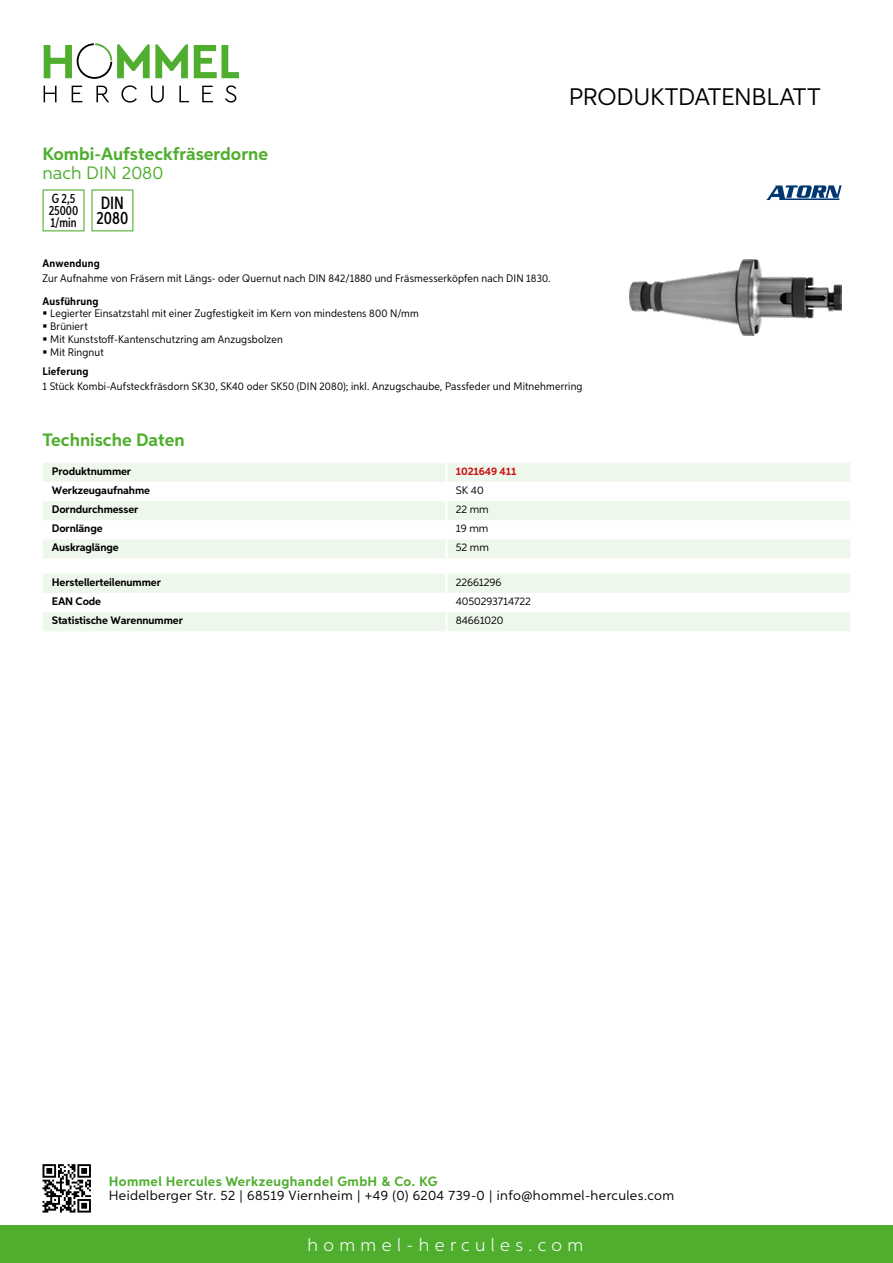
<style>
.page{position:relative;width:893px;height:1263px;background:#fff}
.page>*{position:absolute;margin:0;border:0;box-sizing:border-box;transform-origin:0 0}
.t1{font:24px "Aspira";letter-spacing:-.01em;color:#000}
.t2{font:700 18px "Aspira";color:#50ae2f}
.t3{font:300 18px "Aspira";letter-spacing:.3em;color:#fff}
.t4{font:18px "Aspira";color:#50ae2f}
.t5{font:500 17.85px/14.9px "Aspira XX Nar";color:#000}
.t6{font:13.5px "Aspira";letter-spacing:.03em;color:#000}
.t7{font:700 13.5px "Aspira";letter-spacing:.03em;color:#50ae2f}
.t8{font:500 13.35px/11.9px "Aspira XX Nar";color:#000}
.t9{font:10.95px/12.8px "Aspira Nar";letter-spacing:.015em;color:#000}
.t10{font:700 10.95px "Aspira";letter-spacing:-.01em;color:#000}
.t11{font:10.95px "Aspira";letter-spacing:-.01em;color:#000}
.t12{font:700 10.95px "Aspira Nar";letter-spacing:.02em;color:#000}
.t13{font:700 10.95px "Aspira";letter-spacing:-.01em;color:#cd1013}
</style>
<div class="page">
<div style="left:0;top:1226px;width:893px;height:37px;background:#50ae2f"></div>
<svg style="left:43px;top:1164px;width:48px;height:48px"></svg>
<svg style="left:194px;top:45px;width:45px;height:33px"></svg>
<svg style="left:44px;top:43px;width:144px;height:36px"></svg>
<svg style="left:44px;top:86px;width:13px;height:16px"></svg>
<svg style="left:72px;top:86px;width:10px;height:16px"></svg>
<svg style="left:96px;top:86px;width:13px;height:16px"></svg>
<svg style="left:121px;top:85px;width:16px;height:18px"></svg>
<svg style="left:151px;top:86px;width:13px;height:17px"></svg>
<svg style="left:179px;top:86px;width:10px;height:16px"></svg>
<svg style="left:202px;top:86px;width:11px;height:16px"></svg>
<svg style="left:225px;top:85px;width:11px;height:18px"></svg>
<div style="left:43px;top:463px;width:807px;height:95px;background:#eef7eb"></div>
<svg style="left:43px;top:482px;width:807px;height:57px"></svg>
<hr style="left:445px;top:463px;width:3px;height:19px;background:#fff">
<hr style="left:445px;top:482px;width:3px;height:19px;background:#fff">
<hr style="left:445px;top:501px;width:3px;height:19px;background:#fff">
<hr style="left:445px;top:520px;width:3px;height:19px;background:#fff">
<hr style="left:445px;top:539px;width:3px;height:19px;background:#fff">
<svg style="left:43px;top:574px;width:807px;height:57px"></svg>
<hr style="left:445px;top:612px;width:3px;height:19px;background:#fff">
<svg style="left:43px;top:189px;width:42px;height:42px"></svg>
<svg style="left:91px;top:189px;width:42px;height:42px"></svg>
<img style="left:629px;top:259px;width:213px;height:76px">
<svg style="left:766px;top:185px;width:76px;height:15px"></svg>
<h2 class="t2" style="left:43px;top:142px;width:227px">Kombi-Aufsteckfräserdorne</h2>
<h2 class="t4" style="left:43px;top:162px;width:122px">nach DIN 2080</h2>
<p class="t8" style="left:49px;top:193px;width:31px">G 2,5<br>25000<br>1/min</p>
<h3 class="t5" style="left:97px;top:196px;width:33px">DIN<br>2080</h3>
<h1 class="t1" style="left:569px;top:82px;width:253px">Produktdatenblatt</h1>
<p class="t12" style="left:43px;top:257px;width:59px">Anwendung</p>
<p class="t9" style="left:43px;top:272px;width:510px">Zur Aufnahme von Fräsern mit Längs- oder Quernut nach DIN 842/1880 und Fräsmesserköpfen nach DIN 1830.</p>
<p class="t12" style="left:43px;top:294px;width:58px">Ausführung</p>
<p class="t9" style="left:50px;top:307px;width:370px">Legierter Einsatzstahl mit einer Zugfestigkeit im Kern von mindestens 800 N/mm Brüniert<br>Mit Kunststoff-Kantenschutzring am Anzugsbolzen<br>Mit Ringnut</p>
<p class="t12" style="left:43px;top:364px;width:47px">Lieferung</p>
<p class="t9" style="left:43px;top:380px;width:542px">1 Stück Kombi-Aufsteckfräsdorn SK30, SK40 oder SK50 (DIN 2080); inkl. Anzugschaube, Passfeder und Mitnehmerring</p>
<h2 class="t2" style="left:43px;top:428px;width:144px">Technische Daten</h2>
<p class="t10" style="left:52px;top:464px;width:81px">Produktnummer</p>
<p class="t13" style="left:456px;top:464px;width:62px">1021649 411</p>
<p class="t10" style="left:52px;top:483px;width:100px">Werkzeugaufnahme</p>
<p class="t11" style="left:456px;top:483px;width:29px">SK 40</p>
<p class="t10" style="left:52px;top:502px;width:88px">Dorndurchmesser</p>
<p class="t11" style="left:456px;top:502px;width:34px">22 mm</p>
<p class="t10" style="left:52px;top:521px;width:52px">Dornlänge</p>
<p class="t11" style="left:456px;top:522px;width:34px">19 mm</p>
<p class="t10" style="left:52px;top:541px;width:68px">Auskraglänge</p>
<p class="t11" style="left:456px;top:541px;width:35px">52 mm</p>
<p class="t10" style="left:52px;top:575px;width:111px">Herstellerteilenummer</p>
<p class="t11" style="left:456px;top:575px;width:47px">22661296</p>
<p class="t10" style="left:52px;top:594px;width:51px">EAN Code</p>
<p class="t11" style="left:456px;top:594px;width:77px">4050293714722</p>
<p class="t10" style="left:52px;top:613px;width:132px">Statistische Warennummer</p>
<p class="t11" style="left:456px;top:613px;width:49px">84661020</p>
<p class="t7" style="left:109px;top:1172px;width:330px">Hommel Hercules Werkzeughandel GmbH &amp; Co. KG</p>
<p class="t6" style="left:109px;top:1187px;width:567px">Heidelberger Str. 52 | 68519 Viernheim | +49 (0) 6204 739-0 | info@hommel-hercules.com</p>
<h2 class="t3" style="left:307px;top:1234px;width:277px">hommel-hercules.com</h2>
</div>
